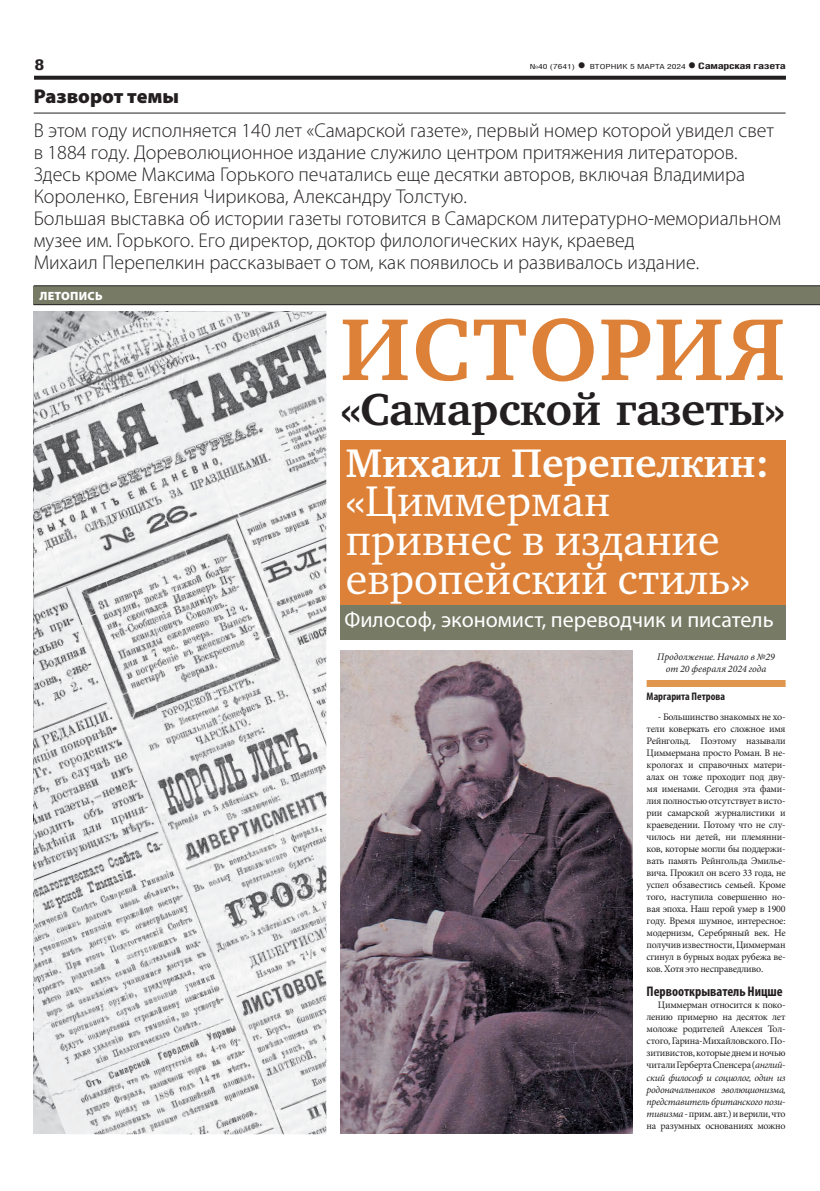
<style>
.page{position:relative;width:820px;height:1191px;background:#fff}
.page>*{position:absolute;margin:0;border:0;box-sizing:border-box;transform-origin:0 0}
.t1{font:700 90px "Charter C";letter-spacing:.02em;color:#de8138}
.t2{font:700 46px "Charter C";letter-spacing:-.01em;color:#231f20}
.t3{font:44px/39px "Charter C";color:#fff}
.t4{font:700 41px "Charter C";color:#fff}
.t5{font:22px "Myriad Pro";color:#fff}
.t6{font:300 20px/22px "Myriad Pro";color:#231f20}
.t7{font:900 20px "Myriad Pro";color:#231f20}
.t8{font:700 15px "Helios Cond";color:#231f20;scale:1.4 1}
.t9{font:700 condensed 14px "Myriad Pro";color:#231f20}
.t10{font:900 12px "Myriad Pro";letter-spacing:.02em;color:#fff}
.t11{font:700 condensed 11px "Myriad Pro";color:#231f20}
.t12{font:10px/12px "Minion Pro";letter-spacing:-.025em;color:#231f20;text-align:justify}
.t13{font:italic 10px/12px "Minion Pro";color:#231f20;text-align:center}
.t14{font:700 9px "Helios Cond";letter-spacing:-.02em;color:#231f20;scale:1.4 1}
.t15{font:7px "Helios Cond";color:#231f20;scale:1.4 1}
.s1{font-weight:700;font-size:16px}
.s2{font-size:16px}
.s3{font-style:italic}
</style>
<div class="page">
<svg style="left:34px;top:76px;width:751px;height:4px;background:#322f2f"></svg>
<div style="left:34px;top:286px;width:785px;height:19px;background:#777a65"></div>
<hr style="left:34px;top:285px;width:785px;height:1px;background:#231f20">
<hr style="left:34px;top:304px;width:785px;height:1px;background:#231f20">
<div style="left:340px;top:440px;width:445px;height:164px;background:#de8138"></div>
<div style="left:340px;top:605px;width:445px;height:35px;background:#777a65"></div>
<hr style="left:34px;top:113px;width:751px;height:1px;background:#231f20">
<img style="left:340px;top:650px;width:292px;height:483px">
<div style="left:646px;top:680px;width:139px;height:7px;background:#e0974d"></div>
<img style="left:34px;top:312px;width:292px;height:822px">
<h3 class="t8" style="left:34px;top:55px;width:9px">8</h3>
<p class="t15" style="left:529px;top:63px;width:113px">№40 (7641) <span class="s1">•</span> ВТОРНИК 5 МАРТА 2024</p>
<p class="t14" style="left:687px;top:61px;width:72px"><span class="s2">•</span> Самарская газета</p>
<h3 class="t7" style="left:34px;top:85px;width:147px">Разворот темы</h3>
<p class="t6" style="left:34px;top:119px;width:748px">В этом году исполняется 140 лет «Самарской газете», первый номер которой увидел свет в 1884 году. Дореволюционное издание служило центром притяжения литераторов.<br>Здесь кроме Максима Горького печатались еще десятки авторов, включая Владимира Короленко, Евгения Чирикова, Александру Толстую.<br>Большая выставка об истории газеты готовится в Самарском литературно-мемориальном музее им. Горького. Его директор, доктор филологических наук, краевед<br>Михаил Перепелкин рассказывает о том, как появилось и развивалось издание.</p>
<p class="t10" style="left:39px;top:289px;width:64px">ЛЕТОПИСЬ</p>
<h1 class="t1" style="left:340px;top:300px;width:447px">ИСТОРИЯ</h1>
<h2 class="t2" style="left:340px;top:384px;width:447px">«Самарской газеты»</h2>
<h3 class="t4" style="left:345px;top:441px;width:425px">Михаил Перепелкин:</h3>
<h3 class="t3" style="left:345px;top:482px;width:405px">«Циммерман привнес в издание европейский стиль»</h3>
<h3 class="t5" style="left:344px;top:606px;width:430px">Философ, экономист, переводчик и писатель</h3>
<p class="t13" style="left:657px;top:651px;width:119px">Продолжение. Начало в №29 от 20 февраля 2024 года</p>
<p class="t11" style="left:646px;top:690px;width:80px">Маргарита Петрова</p>
<p class="t12" style="left:646px;top:711px;width:140px;text-indent:11px">- Большинство знакомых не хо&shy;тели коверкать его сложное имя Рейнгольд. Поэтому называли Циммермана просто Роман. В не&shy;крологах и справочных матери&shy;алах он тоже проходит под дву&shy;мя именами. Сегодня эта фами&shy;лия полностью отсутствует в исто&shy;рии самарской журналистики и краеведении. Потому что не слу&shy;чилось ни детей, ни племянни&shy;ков, которые могли бы поддержи&shy;вать память Рейнгольда Эмилье&shy;вича. Прожил он всего 33 года, не успел обзавестись семьей. Кроме того, наступила совершенно но&shy;вая эпоха. Наш герой умер в 1900 году. Время шумное, интересное: модернизм, Серебряный век. Не получив известности, Циммерман сгинул в бурных водах рубежа ве&shy;ков. Хотя это несправедливо.</p>
<h3 class="t9" style="left:646px;top:983px;width:138px">Первооткрыватель Ницше</h3>
<p class="t12" style="left:646px;top:999px;width:141px;text-indent:11px">Циммерман относится к поко&shy;лению примерно на десяток лет моложе родителей Алексея Тол&shy;стого, Гарина-Михайловского. По&shy;зитивистов, которые днем и ночью читали Герберта Спенсера (<span class="s3">англий&shy;ский философ и социолог, один из родоначальников эволюционизма, представитель британского пози&shy;тивизма</span> - прим. авт.) и верили, что на разумных основаниях можно</p>
</div>
